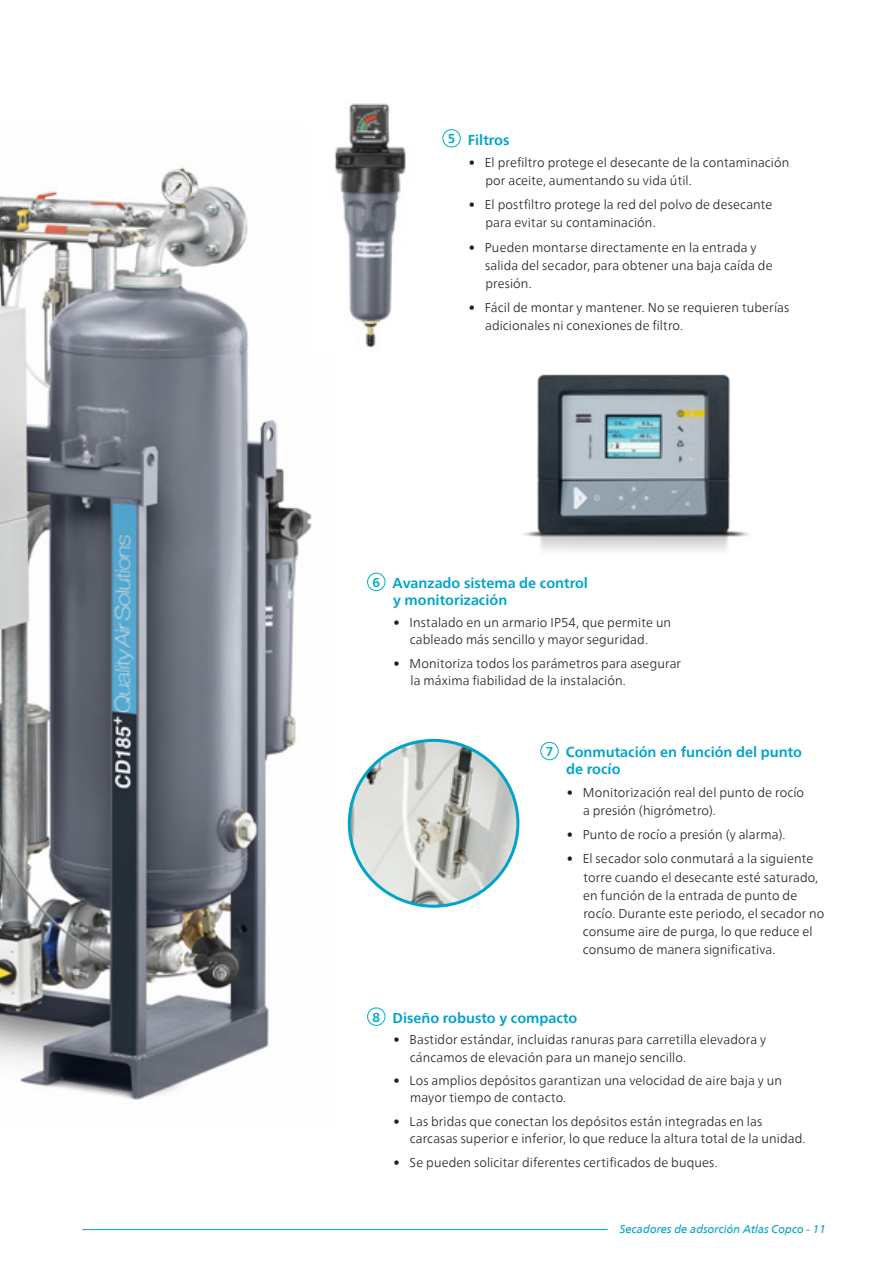
<style>
.page{position:relative;width:893px;height:1263px;background:#fff}
.page>*{position:absolute;margin:0;border:0;box-sizing:border-box;transform-origin:0 0}
.t1{font:700 14.25px/17.2px "Neue Frutiger World";color:#00a4ca}
.t2{font:300 12.75px/18px "Neue Frutiger World";letter-spacing:.01em;color:#231f20}
.t3{font:italic 11.25px "Neue Frutiger World";color:#00a4ca}
.s1{font-size:12.75px;color:#00aec8}
</style>
<div class="page">
<hr style="left:82px;top:1229px;width:525px;height:1px;background:#00a4ca">
<img style="left:0;top:166px;width:312px;height:934px">
<img style="left:524px;top:374px;width:225px;height:177px">
<div style="left:442px;top:129px;width:19px;height:18px;border:1px solid #00aec8;border-radius:50%"></div>
<div style="left:540px;top:742px;width:19px;height:18px;border:1px solid #00aec8;border-radius:50%"></div>
<div style="left:367px;top:1007px;width:18px;height:19px;border:1px solid #00aec8;border-radius:50%"></div>
<div style="left:367px;top:573px;width:18px;height:18px;border:1px solid #00aec8;border-radius:50%"></div>
<img style="left:349px;top:740px;width:169px;height:166px">
<img style="left:309px;top:103px;width:97px;height:250px">
<p class="t1" style="left:448px;top:131px;width:63px"><span class="s1">5</span> Filtros</p>
<p class="t2" style="left:485px;top:153px;width:305px;text-indent:-17px">• El prefiltro protege el desecante de la contaminación por aceite, aumentando su vida útil.</p>
<p class="t2" style="left:485px;top:196px;width:288px;text-indent:-17px">• El postfiltro protege la red del polvo de desecante para evitar su contaminación.</p>
<p class="t2" style="left:485px;top:238px;width:289px;text-indent:-16px">• Pueden montarse directamente en la entrada y salida del secador, para obtener una baja caída de presión.</p>
<p class="t2" style="left:485px;top:298px;width:306px;text-indent:-16px">• Fácil de montar y mantener. No se requieren tuberías adicionales ni conexiones de filtro.</p>
<p class="t1" style="left:393px;top:574px;width:196px;text-indent:-21px"><span class="s1">6</span> Avanzado sistema de control y monitorización</p>
<p class="t2" style="left:394px;top:614px;width:279px;line-height:17.2px;text-align:center">• Instalado en un armario IP54, que permite un cableado más sencillo y mayor seguridad.</p>
<p class="t2" style="left:410px;top:655px;width:272px;line-height:17.2px;text-indent:-17px">• Monitoriza todos los parámetros para asegurar la máxima fiabilidad de la instalación.</p>
<p class="t1" style="left:566px;top:743px;width:237px;text-indent:-21px"><span class="s1">7</span> Conmutación en función del punto de rocío</p>
<p class="t2" style="left:583px;top:783px;width:223px;text-indent:-16px">• Monitorización real del punto de rocío a presión (higrómetro).</p>
<p class="t2" style="left:567px;top:826px;width:220px">• Punto de rocío a presión (y alarma).</p>
<p class="t2" style="left:583px;top:850px;width:243px;text-indent:-16px">• El secador solo conmutará a la siguiente torre cuando el desecante esté saturado, en función de la entrada de punto de rocío. Durante este periodo, el secador no consume aire de purga, lo que reduce el consumo de manera significativa.</p>
<p class="t1" style="left:372px;top:1009px;width:206px"><span class="s1">8</span> Diseño robusto y compacto</p>
<p class="t2" style="left:410px;top:1031px;width:358px;line-height:17.2px;text-indent:-16px">• Bastidor estándar, incluidas ranuras para carretilla elevadora y cáncamos de elevación para un manejo sencillo.</p>
<p class="t2" style="left:410px;top:1072px;width:373px;line-height:17.2px;text-indent:-17px">• Los amplios depósitos garantizan una velocidad de aire baja y un mayor tiempo de contacto.</p>
<p class="t2" style="left:410px;top:1113px;width:397px;line-height:17.2px;text-indent:-16px">• Las bridas que conectan los depósitos están integradas en las carcasas superior e inferior, lo que reduce la altura total de la unidad.</p>
<p class="t2" style="left:394px;top:1153px;width:326px">• Se pueden solicitar diferentes certificados de buques.</p>
<p class="t3" style="left:620px;top:1220px;width:207px">Secadores de adsorción Atlas Copco - 11</p>
</div>
